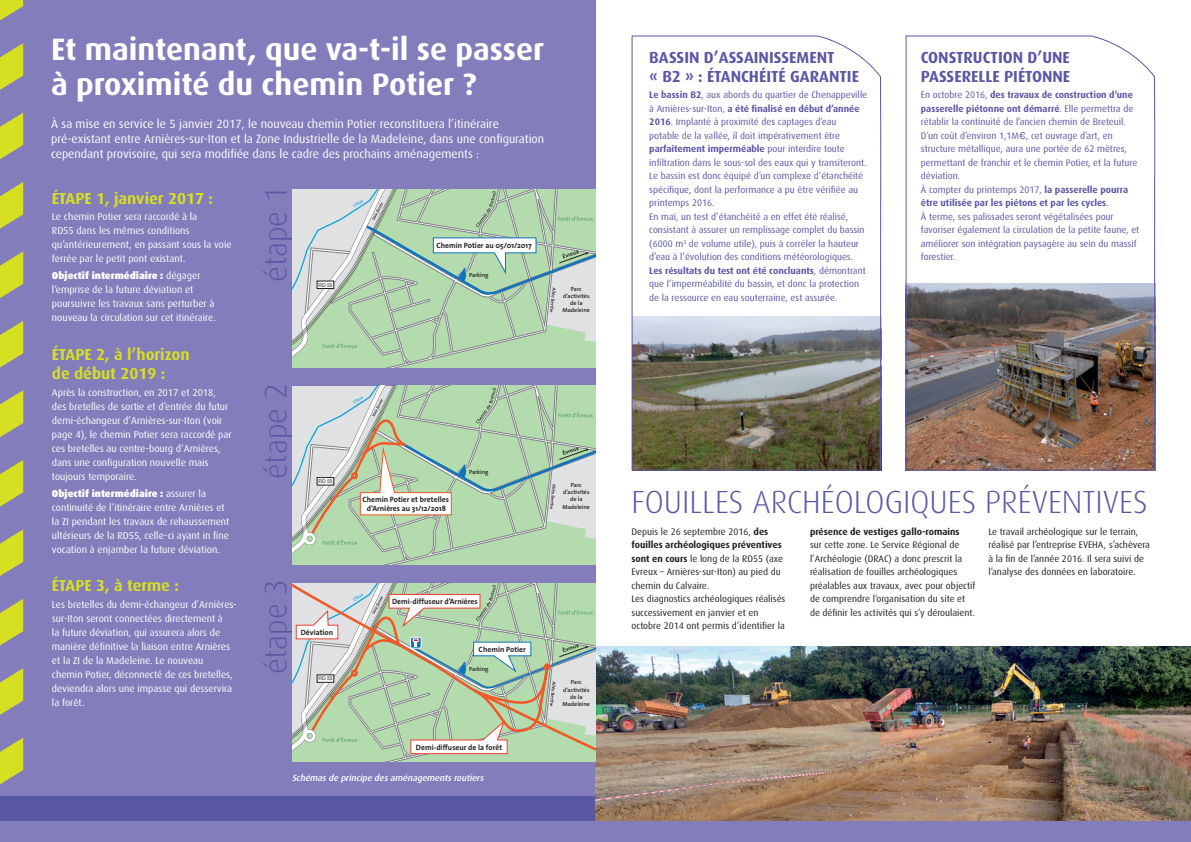
<style>
.page{position:relative;width:1191px;height:842px;background:#fff}
.page>*{position:absolute;margin:0;border:0;box-sizing:border-box;transform-origin:0 0}
.t1{font:300 32px "Dax";color:#5a57a5}
.t2{font:700 31px/35px "Dax";color:#fff}
.t3{font:300 31px "Dax";color:#5a57a5}
.t4{font:700 16px/19px "Dax";color:#5a57a5}
.t5{font:700 16px/19px "Dax";color:#d6df21}
.t6{font:12px/15px "Dax";color:#fff}
.t7{font:10px/14px "Dax";color:#fff}
.t8{font:9.5px/13.5px "Dax";color:#5a57a5}
.t9{font:9.5px/13.5px "Dax";color:#231f20}
.t10{font:700 9.5px "Dax";color:#231f20}
.t11{font:italic 500 9px "Dax";color:#fff}
.t12{font:700 7.7px/8.5px "The Sans";color:#231f20;text-align:center}
.t13{font:600 6px/7.2px "The Sans";color:#231f20;text-align:center}
.t14{font:5.1px "Helvetica Neue";color:#231f20}
.s1{font-weight:900}
.s2{font-weight:700}
.s3{font-family:"Helvetica"}
</style>
<div class="page">
<div style="left:0;top:0;width:595px;height:796px;background:#837dbb"></div>
<div style="left:0;top:796px;width:1191px;height:25px;background:#5a57a5"></div>
<div style="left:0;top:821px;width:1191px;height:21px;background:#837dbb"></div>
<svg style="left:0;top:113px;width:23px;height:46px"></svg>
<svg style="left:0;top:182px;width:23px;height:47px"></svg>
<svg style="left:0;top:251px;width:23px;height:47px"></svg>
<svg style="left:0;top:321px;width:23px;height:46px"></svg>
<svg style="left:0;top:43px;width:23px;height:47px"></svg>
<svg style="left:0;top:0;width:23px;height:20px"></svg>
<svg style="left:0;top:599px;width:23px;height:46px"></svg>
<svg style="left:0;top:668px;width:23px;height:47px"></svg>
<svg style="left:0;top:738px;width:23px;height:46px"></svg>
<svg style="left:0;top:529px;width:23px;height:47px"></svg>
<svg style="left:0;top:460px;width:23px;height:47px"></svg>
<svg style="left:0;top:390px;width:23px;height:47px"></svg>
<img style="left:595px;top:646px;width:596px;height:175px">
<svg style="left:292px;top:189px;width:303px;height:179px;background:#b8d4b9"></svg>
<svg style="left:292px;top:386px;width:303px;height:178px;background:#bbd3b8"></svg>
<svg style="left:292px;top:583px;width:303px;height:178px;background:#bfd0b6"></svg>
<img style="left:905px;top:35px;width:250px;height:436px">
<svg style="left:631px;top:35px;width:250px;height:436px"></svg>
<h2 class="t2" style="left:51px;top:32px;width:495px">Et maintenant, que va-t-il se passer à proximité du chemin Potier ?</h2>
<p class="t6" style="left:51px;top:117px;width:495px">À sa mise en service le 5 janvier 2017, le nouveau chemin Potier reconstituera l’itinéraire pré-existant entre Arnières-sur-Iton et la Zone Industrielle de la Madeleine, dans une configuration cependant provisoire, qui sera modifiée dans le cadre des prochains aménagements :</p>
<h3 class="t5" style="left:52px;top:189px;width:162px">ÉTAPE 1, janvier 2017 :</h3>
<p class="t7" style="left:52px;top:210px;width:181px">Le chemin Potier sera raccordé à la<br>RD55 dans les mêmes conditions qu’antérieurement, en passant sous la voie ferrée par le petit pont existant.</p>
<p class="t7" style="left:52px;top:269px;width:165px"><span class="s1">Objectif intermédiaire :</span> dégager l’emprise de la future déviation et poursuivre les travaux sans perturber à nouveau la circulation sur cet itinéraire.</p>
<h3 class="t5" style="left:52px;top:345px;width:139px">ÉTAPE 2, à l’horizon de début 2019 :</h3>
<p class="t7" style="left:52px;top:385px;width:181px">Après la construction, en 2017 et 2018, des bretelles de sortie et d’entrée du futur demi-échangeur d’Arnières-sur-Iton (voir page 4), le chemin Potier sera raccordé par ces bretelles au centre-bourg d’Arnières, dans une configuration nouvelle mais toujours temporaire.</p>
<p class="t7" style="left:52px;top:486px;width:179px"><span class="s1">Objectif intermédiaire :</span> assurer la continuité de l’itinéraire entre Arnières et la ZI pendant les travaux de rehaussement ultérieurs de la RD55, celle-ci ayant in fine vocation à enjamber la future déviation.</p>
<h3 class="t5" style="left:52px;top:576px;width:128px">ÉTAPE 3, à terme :</h3>
<p class="t7" style="left:52px;top:598px;width:186px">Les bretelles du demi-échangeur d’Arnières&shy;sur-Iton seront connectées directement à<br>la future déviation, qui assurera alors de manière définitive la liaison entre Arnières et la ZI de la Madeleine. Le nouveau<br>chemin Potier, déconnecté de ces bretelles, deviendra alors une impasse qui desservira la forêt.</p>
<h2 class="t3" style="left:259px;top:282px;width:97px;rotate:-90deg">étape 1</h2>
<p class="t12" style="left:436px;top:241px;width:97px">Chemin Potier au 05/01/2017</p>
<p class="t13" style="left:469px;top:271px;width:21px">Parking</p>
<p class="t14" style="left:318px;top:281px;width:16px">RD 55</p>
<h2 class="t3" style="left:259px;top:479px;width:97px;rotate:-90deg">étape 2</h2>
<p class="t13" style="left:469px;top:468px;width:21px">Parking</p>
<p class="t14" style="left:318px;top:478px;width:16px">RD 55</p>
<p class="t12" style="left:362px;top:495px;width:88px">Chemin Potier et bretelles d’Arnières au 31/12/2018</p>
<h2 class="t3" style="left:259px;top:674px;width:97px;rotate:-90deg">étape 3</h2>
<p class="t12" style="left:392px;top:597px;width:87px">Demi-diffuseur d’Arnières</p>
<p class="t12" style="left:301px;top:627px;width:34px">Déviation</p>
<p class="t12" style="left:478px;top:645px;width:49px">Chemin Potier</p>
<p class="t13" style="left:469px;top:665px;width:21px">Parking</p>
<p class="t14" style="left:318px;top:675px;width:16px">RD 55</p>
<p class="t12" style="left:416px;top:742px;width:88px">Demi-diffuseur de la forêt</p>
<p class="t11" style="left:292px;top:772px;width:195px">Schémas de principe des aménagements routiers</p>
<p class="t13" style="left:562px;top:285px;width:29px">Parc d’activités de la<br>Madeleine</p>
<p class="t13" style="left:562px;top:481px;width:29px">Parc d’activités de la<br>Madeleine</p>
<p class="t13" style="left:562px;top:678px;width:29px">Parc d’activités de la<br>Madeleine</p>
<h3 class="t4" style="left:649px;top:48px;width:211px">BASSIN D’ASSAINISSEMENT<br>« B2 » : ÉTANCHÉITÉ GARANTIE</h3>
<p class="t8" style="left:649px;top:88px;width:219px"><span class="s2">Le bassin B2</span>, aux abords du quartier de Chenappeville à Arnières-sur-Iton, <span class="s2">a été finalisé en début d’année 2016</span>. Implanté à proximité des captages d’eau potable de la vallée, il doit impérativement être <span class="s2">parfaitement imperméable</span> pour interdire toute infiltration dans le sous-sol des eaux qui y transiteront.<br>Le bassin est donc équipé d’un complexe d’étanchéité spécifique, dont la performance a pu être vérifiée au printemps 2016.<br>En mai, un test d’étanchéité a en effet été réalisé, consistant à assurer un remplissage complet du bassin (6000 m<sup>3</sup> de volume utile), puis à corréler la hauteur d’eau à l’évolution des conditions météorologiques.<br><span class="s2">Les résultats du test ont été concluants</span>, démontrant que l’imperméabilité du bassin, et donc la protection de la ressource en eau souterraine, est assurée.</p>
<h3 class="t4" style="left:921px;top:48px;width:151px">CONSTRUCTION D’UNE<br>PASSERELLE PIÉTONNE</h3>
<p class="t8" style="left:921px;top:88px;width:220px">En octobre 2016, <span class="s2">des travaux de construction d’une passerelle piétonne ont démarré</span>. Elle permettra de rétablir la continuité de l’ancien chemin de Breteuil.<br>D’un coût d’environ 1,1M<span class="s3">€</span>, cet ouvrage d’art, en structure métallique, aura une portée de 62 mètres, permettant de franchir et le chemin Potier, et la future déviation.<br>À compter du printemps 2017, <span class="s2">la passerelle pourra être utilisée par les piétons et par les cycles</span>.<br>À terme, ses palissades seront végétalisées pour favoriser également la circulation de la petite faune, et améliorer son intégration paysagère au sein du massif forestier.</p>
<h1 class="t1" style="left:631px;top:484px;width:518px">FOUILLES ARCHÉOLOGIQUES PRÉVENTIVES</h1>
<p class="t9" style="left:631px;top:525px;width:155px">Depuis le 26 septembre 2016, <span class="s2">des fouilles archéologiques préventives sont en cours</span> le long de la RD55 (axe Evreux – Arnières-sur-Iton) au pied du chemin du Calvaire.<br>Les diagnostics archéologiques réalisés successivement en janvier et en octobre 2014 ont permis d’identifier la</p>
<p class="t10" style="left:810px;top:526px;width:151px">présence de vestiges gallo-romains</p>
<p class="t9" style="left:810px;top:538px;width:167px">sur cette zone. Le Service Régional de l’Archéologie (DRAC) a donc prescrit la réalisation de fouilles archéologiques préalables aux travaux, avec pour objectif de comprendre l’organisation du site et de définir les activités qui s’y déroulaient.</p>
<p class="t9" style="left:988px;top:525px;width:163px">Le travail archéologique sur le terrain, réalisé par l’entreprise EVEHA, s’achèvera à la fin de l’année 2016. Il sera suivi de l’analyse des données en laboratoire.</p>
</div>
